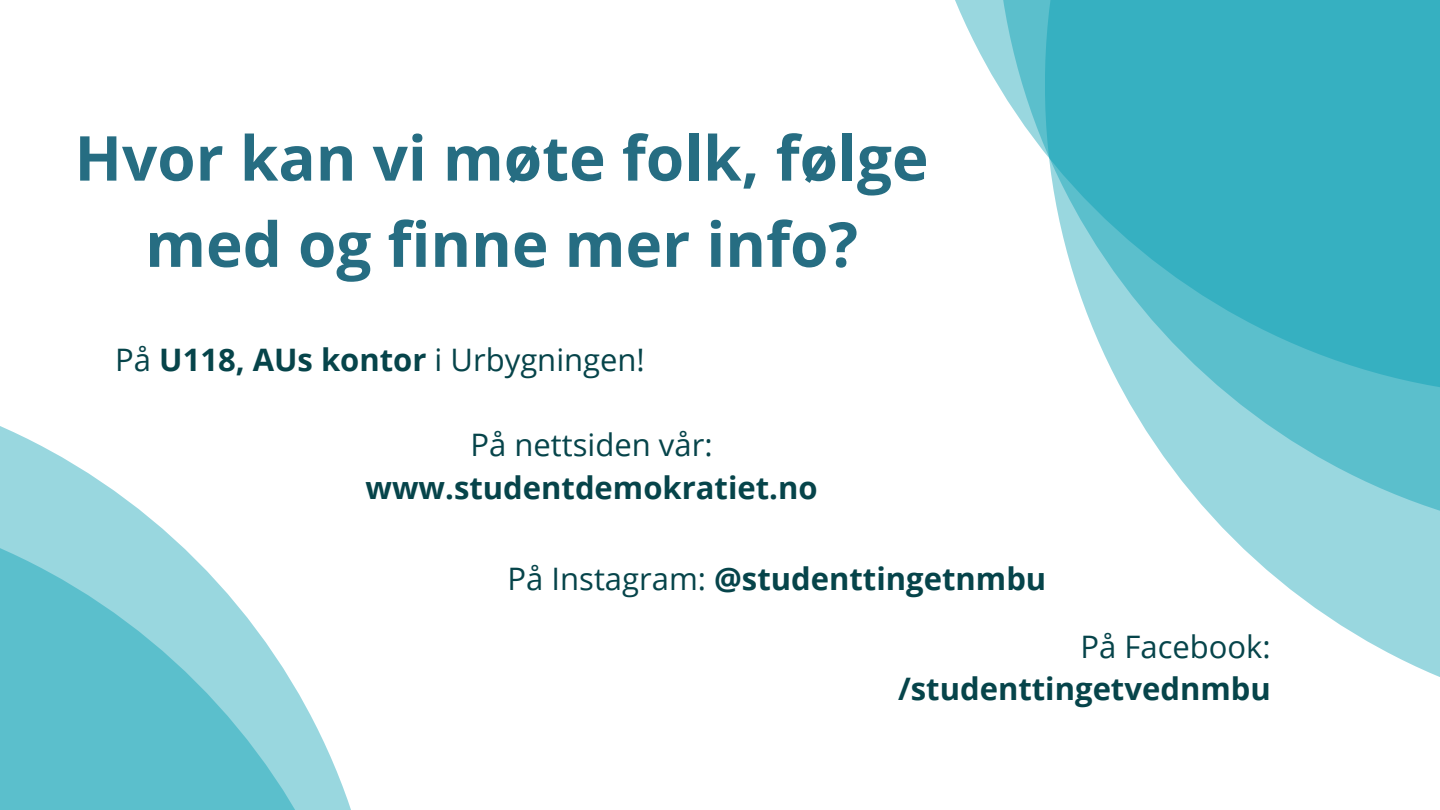
<style>
.page{position:relative;width:1440px;height:810px;background:#fff}
.page>*{position:absolute;margin:0;border:0;box-sizing:border-box;transform-origin:0 0}
.t1{font:700 62px/86.2px "Open Sans";color:#266d82;text-align:center}
.t2{font:700 31px/42.8px "Open Sans";color:#06444a;text-align:right}
.t3{font:31px "Open Sans";color:#06444a}
.s1{font-weight:700}
.s2{font-weight:400}
</style>
<div class="page">
<svg style="left:995px;top:0;width:50px;height:153px"></svg>
<svg style="left:1045px;top:0;width:395px;height:677px"></svg>
<svg style="left:0;top:426px;width:119px;height:68px;fill:#99d7df"></svg>
<svg style="left:0;top:494px;width:351px;height:316px"></svg>
<p class="t1" style="left:75px;top:113px;width:855px">Hvor kan vi møte folk, følge med og finne mer info?</p>
<p class="t3" style="left:115px;top:338px;width:531px">På <span class="s1">U118, AUs kontor</span> i Urbygningen!</p>
<p class="t3" style="left:471px;top:423px;width:244px">På nettsiden vår:</p>
<p class="t2" style="left:366px;top:465px;width:454px">www.studentdemokratiet.no</p>
<p class="t2" style="left:508px;top:557px;width:540px"><span class="s2">På Instagram:</span> @studenttingetnmbu</p>
<p class="t2" style="left:898px;top:624px;width:374px"><span class="s2">På Facebook: </span>/studenttingetvednmbu</p>
</div>
